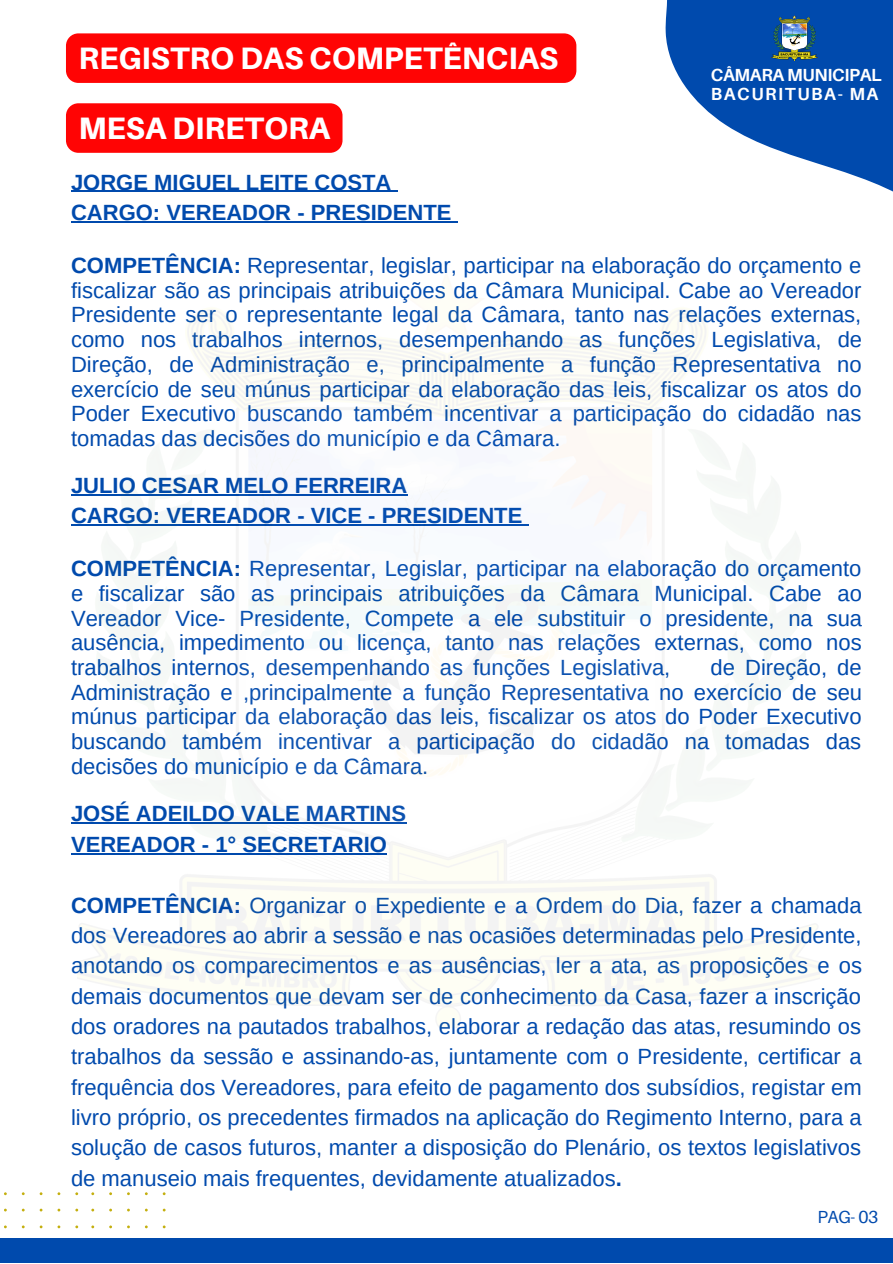
<style>
.page{position:relative;width:893px;height:1264px;background:#fff}
.page>*{position:absolute;margin:0;border:0;box-sizing:border-box;transform-origin:0 0}
.t1{font:800 31.05px "Aileron";color:#fff}
.t2{font:22.05px/24.8px "Arimo";color:#004aad;text-align:justify}
.t3{font:700 22.05px "Arimo";color:#004aad}
.t4{font:700 17.55px "Aileron";letter-spacing:-.02em;color:#fff}
.t5{font:700 17.55px "Aileron";letter-spacing:.09em;color:#fff}
.t6{font:17.55px "Aileron";color:#004aad}
.s1{font-weight:700}
</style>
<div class="page">
<svg style="left:665px;top:0;width:227px;height:191px;fill:#004aad"></svg>
<img style="left:771px;top:16px;width:46px;height:45px">
<div style="left:66px;top:33px;width:510px;height:50px;background:#ff0404;border-radius:12px"></div>
<hr style="left:71px;top:191px;width:320px;height:1px;background:#004aad">
<hr style="left:71px;top:221px;width:380px;height:1px;background:#004aad">
<div style="left:66px;top:103px;width:276px;height:50px;background:#ff0404;border-radius:12px"></div>
<hr style="left:71px;top:494px;width:336px;height:1px;background:#004aad">
<hr style="left:71px;top:524px;width:451px;height:1px;background:#004aad">
<hr style="left:71px;top:822px;width:335px;height:1px;background:#004aad">
<hr style="left:71px;top:853px;width:316px;height:1px;background:#004aad">
<img style="left:77px;top:308px;width:742px;height:719px">
<div style="left:0;top:1238px;width:892px;height:24px;background:#004aad"></div>
<p class="t1" style="left:78px;top:39px;width:481px">REGISTRO DAS COMPETÊNCIAS</p>
<p class="t1" style="left:78px;top:109px;width:253px">MESA DIRETORA</p>
<p class="t4" style="left:710px;top:64px;width:173px">CÂMARA MUNICIPAL</p>
<p class="t5" style="left:710px;top:83px;width:169px">BACURITUBA- MA</p>
<p class="t3" style="left:71px;top:170px;width:322px">JORGE MIGUEL LEITE COSTA</p>
<p class="t3" style="left:71px;top:200px;width:382px">CARGO: VEREADOR - PRESIDENTE</p>
<p class="t2" style="left:71px;top:253px;width:792px"><span class="s1">COMPETÊNCIA:</span> Representar, legislar, participar na elaboração do orçamento e fiscalizar são as principais atribuições da Câmara Municipal. Cabe ao Vereador Presidente ser o representante legal da Câmara, tanto nas relações externas, como nos trabalhos internos, desempenhando as funções Legislativa, de Direção, de Administração e, principalmente a função Representativa no exercício de seu múnus participar da elaboração das leis, fiscalizar os atos do Poder Executivo buscando também incentivar a participação do cidadão nas tomadas das decisões do município e da Câmara.</p>
<p class="t3" style="left:71px;top:473px;width:338px">JULIO CESAR MELO FERREIRA</p>
<p class="t3" style="left:71px;top:503px;width:453px">CARGO: VEREADOR - VICE - PRESIDENTE</p>
<p class="t2" style="left:71px;top:556px;width:792px"><span class="s1">COMPETÊNCIA:</span> Representar, Legislar, participar na elaboração do orçamento e fiscalizar são as principais atribuições da Câmara Municipal. Cabe ao Vereador Vice- Presidente, Compete a ele substituir o presidente, na sua ausência, impedimento ou licença, tanto nas relações externas, como nos trabalhos internos, desempenhando as funções Legislativa,</p>
<p class="t2" style="left:71px;top:655px;width:792px;text-indent:639px">de Direção, de Administração e ,principalmente a função Representativa no exercício de seu múnus participar da elaboração das leis, fiscalizar os atos do Poder Executivo buscando também incentivar a participação do cidadão na tomadas das decisões do município e da Câmara.</p>
<p class="t3" style="left:71px;top:801px;width:337px">JOSÉ ADEILDO VALE MARTINS</p>
<p class="t3" style="left:71px;top:831px;width:317px">VEREADOR - 1° SECRETARIO</p>
<p class="t2" style="left:71px;top:889px;width:792px;line-height:30.3px"><span class="s1">COMPETÊNCIA:</span> Organizar o Expediente e a Ordem do Dia, fazer a chamada dos Vereadores ao abrir a sessão e nas ocasiões determinadas pelo Presidente, anotando os comparecimentos e as ausências, ler a ata, as proposições e os demais documentos que devam ser de conhecimento da Casa, fazer a inscrição dos oradores na pautados trabalhos, elaborar a redação das atas, resumindo os trabalhos da sessão e assinando-as, juntamente com o Presidente, certificar a frequência dos Vereadores, para efeito de pagamento dos subsídios, registar em livro próprio, os precedentes firmados na aplicação do Regimento Interno, para a solução de casos futuros, manter a disposição do Plenário, os textos legislativos de manuseio mais frequentes, devidamente atualizados<span class="s1">.</span></p>
<p class="t6" style="left:817px;top:1206px;width:62px">PAG- 03</p>
</div>
